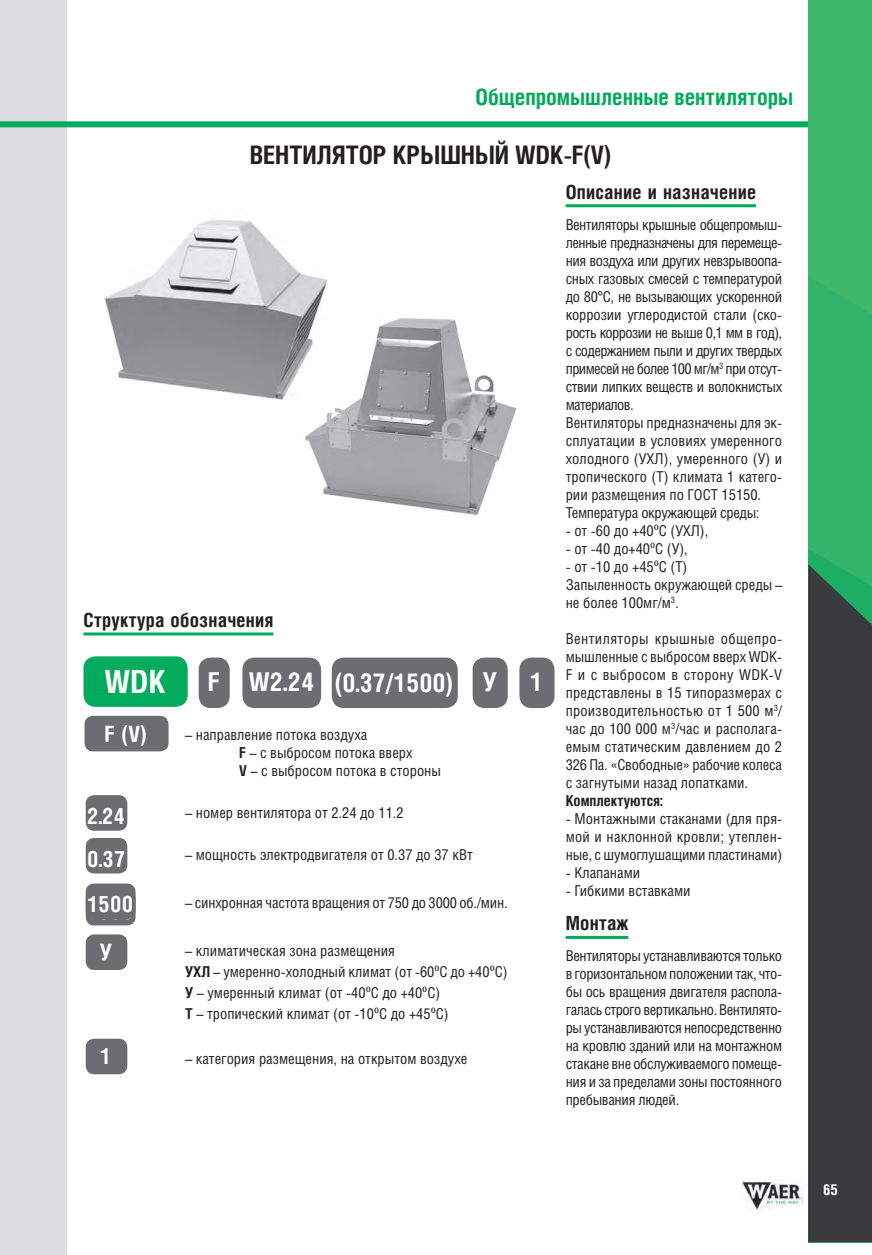
<style>
.page{position:relative;width:872px;height:1255px;background:#fff}
.page>*{position:absolute;margin:0;border:0;box-sizing:border-box;transform-origin:0 0}
.t1{font:700 31.95px "Helios Cond C";color:#fff}
.t2{font:700 25.95px "Helios Cond C";color:#fff}
.t3{font:700 25.5px "Helios Cond C";color:#231f20}
.t4{font:700 22.5px "Helios Cond C";color:#00ab5b}
.t5{font:700 22.5px/42.8px "Helios Cond C";letter-spacing:.01em;color:#fff}
.t6{font:700 19.5px "Helios Cond C";letter-spacing:.01em;color:#231f20}
.t7{font:15px/18px "Helios Cond C";letter-spacing:-.005em;color:#231f20}
.t8{font:15px/18px "Helios Cond C";letter-spacing:-.025em;color:#231f20}
.t9{font:700 15px "Helios Cond C";color:#231f20}
.t10{font:700 15px "Helios Cond C";color:#fff}
.s1{font-weight:700}
.s2{font-family:"Minion Pro"}
</style>
<div class="page">
<div style="left:0;top:0;width:67px;height:1254px;background:#dbdcde"></div>
<div style="left:0;top:121px;width:872px;height:6px;background:#00ab5b"></div>
<div style="left:808px;top:0;width:64px;height:1242px;background:#40b86a"></div>
<div style="left:808px;top:277px;width:64px;height:272px;background:#32b56a"></div>
<svg style="left:808px;top:549px;width:64px;height:15px"></svg>
<svg style="left:808px;top:564px;width:64px;height:678px;background:#37403f"></svg>
<img style="left:741px;top:1180px;width:63px;height:30px">
<img style="left:764px;top:1200px;width:36px;height:4px">
<hr style="left:566px;top:204px;width:190px;height:3px;background:#00ab5b">
<hr style="left:566px;top:935px;width:62px;height:3px;background:#00ab5b">
<div style="left:83px;top:656px;width:105px;height:50px;background:#00ab5b;border-radius:12px"></div>
<div style="left:85px;top:715px;width:83px;height:36px;background:#6c6d70;border-radius:9px"></div>
<div style="left:86px;top:795px;width:41px;height:35px;background:#6c6d70;border-radius:9px"></div>
<div style="left:86px;top:837px;width:41px;height:36px;background:#6c6d70;border-radius:9px"></div>
<div style="left:86px;top:889px;width:50px;height:36px;background:#6c6d70;border-radius:9px"></div>
<div style="left:86px;top:883px;width:50px;height:36px;background:#6c6d70;border-radius:9px"></div>
<div style="left:86px;top:934px;width:41px;height:35px;background:#6c6d70;border-radius:9px"></div>
<div style="left:86px;top:1038px;width:41px;height:36px;background:#6c6d70;border-radius:9px"></div>
<div style="left:199px;top:657px;width:31px;height:51px;background:#6c6d70;border-radius:12px"></div>
<div style="left:242px;top:657px;width:79px;height:51px;background:#6c6d70;border-radius:12px"></div>
<div style="left:332px;top:657px;width:126px;height:51px;background:#6c6d70;border-radius:12px"></div>
<div style="left:472px;top:657px;width:36px;height:51px;background:#6c6d70;border-radius:12px"></div>
<div style="left:519px;top:657px;width:35px;height:51px;background:#6c6d70;border-radius:12px"></div>
<hr style="left:83px;top:632px;width:190px;height:3px;background:#00ab5b">
<img style="left:304px;top:318px;width:213px;height:197px">
<img style="left:104px;top:219px;width:230px;height:193px">
<h3 class="t4" style="left:475px;top:89px;width:319px">Общепромышленные вентиляторы</h3>
<h3 class="t3" style="left:250px;top:146px;width:363px">ВЕНТИЛЯТОР КРЫШНЫЙ WDK-F(V)</h3>
<h3 class="t6" style="left:83px;top:613px;width:192px">Структура обозначения</h3>
<h1 class="t1" style="left:105px;top:670px;width:63px">WDK</h1>
<h3 class="t5" style="left:104px;top:714px;width:44px">F (V)</h3>
<h3 class="t5" style="left:87px;top:796px;width:39px">2.24<br>0.37</h3>
<h3 class="t5" style="left:88px;top:891px;width:47px">1500</h3>
<h3 class="t5" style="left:88px;top:882px;width:47px;line-height:47.8px;text-align:center">1500<br>У</h3>
<h3 class="t5" style="left:101px;top:1036px;width:12px">1</h3>
<h2 class="t2" style="left:208px;top:673px;width:290px">F W2.24 (0.37/1500) У</h2>
<h2 class="t2" style="left:530px;top:672px;width:14px">1</h2>
<p class="t7" style="left:239px;top:727px;width:203px;text-indent:-54px">– направление потока воздуха<br><span class="s1">F</span> – с выбросом потока вверх<br><span class="s1">V</span> – с выбросом потока в стороны</p>
<p class="t7" style="left:185px;top:805px;width:220px">– номер вентилятора от 2.24 до 11.2</p>
<p class="t7" style="left:185px;top:847px;width:289px">– мощность электродвигателя от 0.37 до 37 кВт</p>
<p class="t7" style="left:185px;top:895px;width:324px">– синхронная частота вращения от 750 до 3000 об./мин.</p>
<p class="t7" style="left:185px;top:941px;width:324px;line-height:21px">– климатическая зона размещения<br><span class="s1">УХЛ</span> – умеренно-холодный климат (от -60<span class="s2">0</span>С до +40<span class="s2">0</span>С)<br><span class="s1">У</span> – умеренный климат (от -40<span class="s2">0</span>С до +40<span class="s2">0</span>С)<br><span class="s1">Т</span> – тропический климат (от -10<span class="s2">0</span>С до +45<span class="s2">0</span>С)</p>
<p class="t7" style="left:185px;top:1051px;width:284px">– категория размещения, на открытом воздухе</p>
<h3 class="t6" style="left:566px;top:185px;width:192px">Описание и назначение</h3>
<p class="t8" style="left:566px;top:216px;width:218px">Вентиляторы крышные общепромыш&shy;ленные предназначены для перемеще&shy;ния воздуха или других невзрывоопа&shy;сных газовых смесей с температурой до 80°C, не вызывающих ускоренной коррозии углеродистой стали (ско&shy;рость коррозии не выше 0,1 мм в год), с содержанием пыли и других твердых примесей не более 100 мг/м<sup>3</sup> при отсут&shy;ствии липких веществ и волокнистых материалов.<br>Вентиляторы предназначены для эк&shy;сплуатации в условиях умеренного холодного (УХЛ), умеренного (У) и тропического (Т) климата 1 катего&shy;рии размещения по ГОСТ 15150.<br>Температура окружающей среды:</p>
<p class="t7" style="left:566px;top:522px;width:144px">- от -60 до +40<span class="s2">0</span>С (УХЛ),</p>
<p class="t7" style="left:566px;top:540px;width:123px">- от -40 до+40<span class="s2">0</span>С (У),</p>
<p class="t7" style="left:566px;top:558px;width:218px">- от -10 до +45<span class="s2">0</span>С (Т)<br>Запыленность окружающей среды – не более 100мг/м<sup>3</sup>.</p>
<p class="t7" style="left:566px;top:630px;width:218px;text-align:justify">Вентиляторы крышные общепро&shy;мышленные с выбросом вверх WDK-F и с выбросом в сторону WDK-V представлены в 15 типоразмерах с производительностью от 1 500 м<sup>3</sup>/ час до 100 000 м<sup>3</sup>/час и располага&shy;емым статическим давлением до 2<br>326 Па. «Свободные» рабочие колеса с загнутыми назад лопатками.</p>
<p class="t9" style="left:566px;top:795px;width:99px">Комплектуются:</p>
<p class="t7" style="left:566px;top:810px;width:218px;text-align:justify">- Монтажными стаканами (для пря&shy;мой и наклонной кровли; утеплен&shy;ные, с шумоглушащими пластинами)</p>
<p class="t7" style="left:566px;top:864px;width:76px">- Клапанами</p>
<p class="t7" style="left:566px;top:882px;width:126px">- Гибкими вставками</p>
<h3 class="t6" style="left:566px;top:916px;width:64px">Монтаж</h3>
<p class="t7" style="left:566px;top:948px;width:218px;text-align:justify">Вентиляторы устанавливаются только в горизонтальном положении так, что&shy;бы ось вращения двигателя распола&shy;галась строго вертикально. Вентилято&shy;ры устанавливаются непосредственно на кровлю зданий или на монтажном стакане вне обслуживаемого помеще&shy;ния и за пределами зоны постоянного пребывания людей.</p>
<p class="t10" style="left:823px;top:1184px;width:16px">65</p>
</div>
